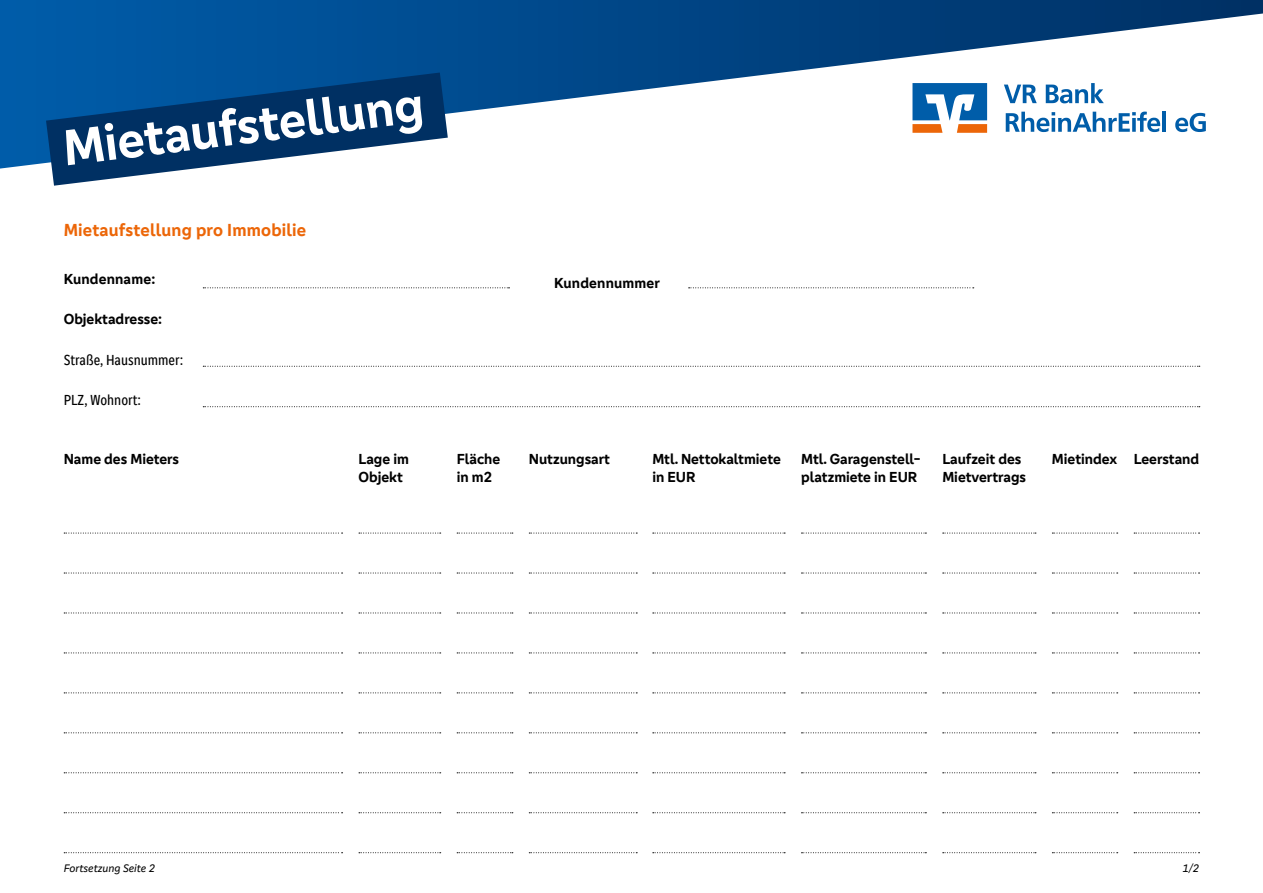
<style>
.page{position:relative;width:1263px;height:893px;background:#fff}
.page>*{position:absolute;margin:0;border:0;box-sizing:border-box;transform-origin:0 0}
.t1{font:700 52.2px "Genos GFG";color:#fff}
.t2{font:700 18px "Genos GFG";letter-spacing:.01em;color:#ec6608}
.t3{font:700 15px/18px "Genos GFG";color:#000}
.t4{font:condensed 15px "Genos GFG";color:#000}
.t5{font:italic 11.25px "Genos GFG";color:#000}
</style>
<div class="page">
<svg style="left:0;top:0;width:1263px;height:169px"></svg>
<svg style="left:203px;top:366px;width:995px;height:1px"></svg>
<svg style="left:203px;top:406px;width:995px;height:1px"></svg>
<svg style="left:203px;top:287px;width:306px;height:1px"></svg>
<svg style="left:689px;top:287px;width:285px;height:1px"></svg>
<svg style="left:46px;top:73px;width:402px;height:113px;fill:#003063"></svg>
<svg style="left:64px;top:533px;width:279px;height:1px"></svg>
<svg style="left:1052px;top:533px;width:66px;height:1px"></svg>
<svg style="left:529px;top:533px;width:108px;height:1px"></svg>
<svg style="left:457px;top:533px;width:56px;height:1px"></svg>
<svg style="left:359px;top:533px;width:82px;height:1px"></svg>
<svg style="left:653px;top:533px;width:132px;height:1px"></svg>
<svg style="left:801px;top:533px;width:125px;height:1px"></svg>
<svg style="left:943px;top:533px;width:93px;height:1px"></svg>
<svg style="left:1134px;top:533px;width:65px;height:1px"></svg>
<svg style="left:64px;top:573px;width:279px;height:1px"></svg>
<svg style="left:1052px;top:573px;width:66px;height:1px"></svg>
<svg style="left:529px;top:573px;width:108px;height:1px"></svg>
<svg style="left:457px;top:573px;width:56px;height:1px"></svg>
<svg style="left:359px;top:573px;width:82px;height:1px"></svg>
<svg style="left:653px;top:573px;width:132px;height:1px"></svg>
<svg style="left:801px;top:573px;width:125px;height:1px"></svg>
<svg style="left:943px;top:573px;width:93px;height:1px"></svg>
<svg style="left:1134px;top:573px;width:65px;height:1px"></svg>
<svg style="left:64px;top:613px;width:279px;height:1px"></svg>
<svg style="left:1052px;top:613px;width:66px;height:1px"></svg>
<svg style="left:529px;top:613px;width:108px;height:1px"></svg>
<svg style="left:457px;top:613px;width:56px;height:1px"></svg>
<svg style="left:359px;top:613px;width:82px;height:1px"></svg>
<svg style="left:653px;top:613px;width:132px;height:1px"></svg>
<svg style="left:801px;top:613px;width:125px;height:1px"></svg>
<svg style="left:943px;top:613px;width:93px;height:1px"></svg>
<svg style="left:1134px;top:613px;width:65px;height:1px"></svg>
<svg style="left:64px;top:653px;width:279px;height:1px"></svg>
<svg style="left:1052px;top:653px;width:66px;height:1px"></svg>
<svg style="left:529px;top:653px;width:108px;height:1px"></svg>
<svg style="left:457px;top:653px;width:56px;height:1px"></svg>
<svg style="left:359px;top:653px;width:82px;height:1px"></svg>
<svg style="left:653px;top:653px;width:132px;height:1px"></svg>
<svg style="left:801px;top:653px;width:125px;height:1px"></svg>
<svg style="left:943px;top:653px;width:93px;height:1px"></svg>
<svg style="left:1134px;top:653px;width:65px;height:1px"></svg>
<svg style="left:64px;top:692px;width:279px;height:1px"></svg>
<svg style="left:1052px;top:692px;width:66px;height:1px"></svg>
<svg style="left:529px;top:692px;width:108px;height:1px"></svg>
<svg style="left:457px;top:692px;width:56px;height:1px"></svg>
<svg style="left:359px;top:692px;width:82px;height:1px"></svg>
<svg style="left:653px;top:692px;width:132px;height:1px"></svg>
<svg style="left:801px;top:692px;width:125px;height:1px"></svg>
<svg style="left:943px;top:692px;width:93px;height:1px"></svg>
<svg style="left:1134px;top:692px;width:65px;height:1px"></svg>
<svg style="left:64px;top:732px;width:279px;height:1px"></svg>
<svg style="left:1052px;top:732px;width:66px;height:1px"></svg>
<svg style="left:529px;top:732px;width:108px;height:1px"></svg>
<svg style="left:457px;top:732px;width:56px;height:1px"></svg>
<svg style="left:359px;top:732px;width:82px;height:1px"></svg>
<svg style="left:653px;top:732px;width:132px;height:1px"></svg>
<svg style="left:801px;top:732px;width:125px;height:1px"></svg>
<svg style="left:943px;top:732px;width:93px;height:1px"></svg>
<svg style="left:1134px;top:732px;width:65px;height:1px"></svg>
<svg style="left:1004px;top:85px;width:33px;height:18px"></svg>
<svg style="left:1046px;top:83px;width:58px;height:20px"></svg>
<svg style="left:1006px;top:112px;width:154px;height:20px"></svg>
<hr style="left:1162px;top:112px;width:4px;height:20px;background:#005da9">
<svg style="left:1175px;top:113px;width:31px;height:19px"></svg>
<svg style="left:912px;top:83px;width:75px;height:50px"></svg>
<svg style="left:64px;top:772px;width:279px;height:1px"></svg>
<svg style="left:1052px;top:772px;width:66px;height:1px"></svg>
<svg style="left:529px;top:772px;width:108px;height:1px"></svg>
<svg style="left:457px;top:772px;width:56px;height:1px"></svg>
<svg style="left:359px;top:772px;width:82px;height:1px"></svg>
<svg style="left:653px;top:772px;width:132px;height:1px"></svg>
<svg style="left:801px;top:772px;width:125px;height:1px"></svg>
<svg style="left:943px;top:772px;width:93px;height:1px"></svg>
<svg style="left:1134px;top:772px;width:65px;height:1px"></svg>
<svg style="left:64px;top:812px;width:279px;height:1px"></svg>
<svg style="left:1052px;top:812px;width:66px;height:1px"></svg>
<svg style="left:529px;top:812px;width:108px;height:1px"></svg>
<svg style="left:457px;top:812px;width:56px;height:1px"></svg>
<svg style="left:359px;top:812px;width:82px;height:1px"></svg>
<svg style="left:653px;top:812px;width:132px;height:1px"></svg>
<svg style="left:801px;top:812px;width:125px;height:1px"></svg>
<svg style="left:943px;top:812px;width:93px;height:1px"></svg>
<svg style="left:1134px;top:812px;width:65px;height:1px"></svg>
<svg style="left:64px;top:852px;width:279px;height:1px"></svg>
<svg style="left:1052px;top:852px;width:66px;height:1px"></svg>
<svg style="left:529px;top:852px;width:108px;height:1px"></svg>
<svg style="left:457px;top:852px;width:56px;height:1px"></svg>
<svg style="left:359px;top:852px;width:82px;height:1px"></svg>
<svg style="left:653px;top:852px;width:132px;height:1px"></svg>
<svg style="left:801px;top:852px;width:125px;height:1px"></svg>
<svg style="left:943px;top:852px;width:93px;height:1px"></svg>
<svg style="left:1134px;top:852px;width:65px;height:1px"></svg>
<h1 class="t1" style="left:60px;top:118px;width:364px;rotate:-7deg">Mietaufstellung</h1>
<p class="t2" style="left:64px;top:219px;width:244px">Mietaufstellung pro Immobilie</p>
<p class="t3" style="left:64px;top:270px;width:93px">Kundenname:</p>
<p class="t3" style="left:554px;top:274px;width:107px">Kundennummer</p>
<p class="t3" style="left:64px;top:310px;width:100px">Objektadresse:</p>
<p class="t4" style="left:64px;top:351px;width:121px">Straße, Hausnummer:</p>
<p class="t4" style="left:64px;top:391px;width:79px">PLZ, Wohnort:</p>
<p class="t3" style="left:64px;top:450px;width:117px">Name des Mieters</p>
<p class="t3" style="left:359px;top:450px;width:52px">Lage im<br>Objekt</p>
<p class="t3" style="left:457px;top:450px;width:45px">Fläche in m2</p>
<p class="t3" style="left:529px;top:450px;width:83px">Nutzungsart</p>
<p class="t3" style="left:652px;top:450px;width:130px">Mtl. Nettokaltmiete in EUR</p>
<p class="t3" style="left:801px;top:450px;width:121px">Mtl. Garagenstell&shy;platzmiete in EUR</p>
<p class="t3" style="left:942px;top:450px;width:85px">Laufzeit des<br>Mietvertrags</p>
<p class="t3" style="left:1052px;top:450px;width:149px">Mietindex Leerstand</p>
<p class="t5" style="left:64px;top:861px;width:93px">Fortsetzung Seite 2</p>
<p class="t5" style="left:1182px;top:861px;width:18px">1/2</p>
</div>
